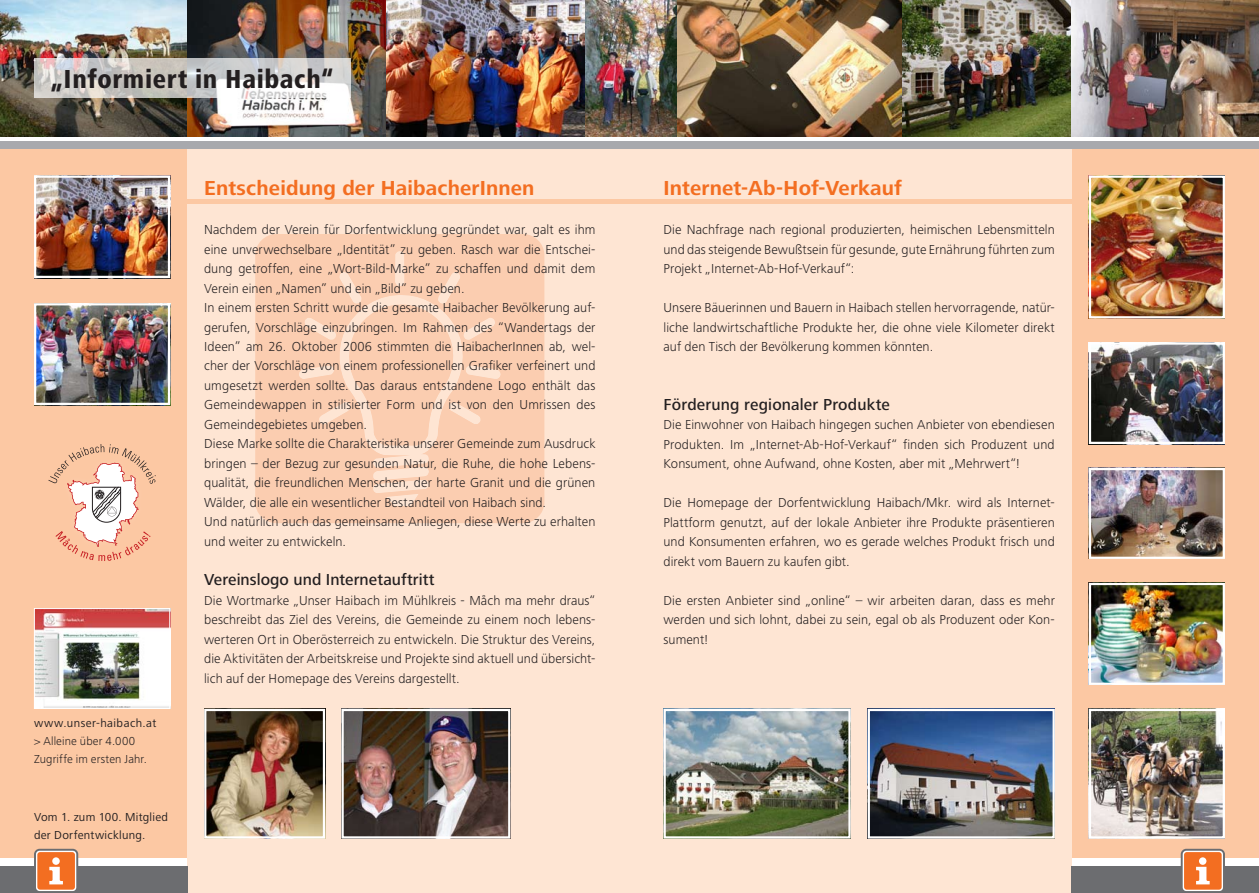
<style>
.page{position:relative;width:1259px;height:893px;background:#fff}
.page>*{position:absolute;margin:0;border:0;box-sizing:border-box;transform-origin:0 0}
.t1{font:800 condensed 27px "Frutiger Next LT";letter-spacing:.025em;color:#231f20}
.t2{font:700 21px "Frutiger Next LT";letter-spacing:.005em;color:#f36e21}
.t3{font:500 16.5px "Frutiger Next LT";letter-spacing:.005em;color:#231f20}
.t4{font:300 13.5px/19.5px "Frutiger Next LT";letter-spacing:.005em;color:#231f20;text-align:justify}
.t5{font:12px/18px "Frutiger Next LT";letter-spacing:.025em;color:#231f20}
.t6{font:300 12px/18px "Frutiger Next LT";letter-spacing:.01em;color:#231f20}
</style>
<div class="page">
<img style="left:186px;top:0;width:201px;height:137px">
<img style="left:585px;top:0;width:92px;height:137px">
<img style="left:0;top:0;width:186px;height:137px">
<img style="left:387px;top:0;width:198px;height:137px">
<div style="left:0;top:144px;width:187px;height:714px;background:#fcc8a3"></div>
<div style="left:187px;top:148px;width:442px;height:745px;background:#fee5d3"></div>
<div style="left:0;top:141px;width:629px;height:7px;background:#a8a9ad"></div>
<div style="left:0;top:867px;width:187px;height:26px;background:#6c6d70"></div>
<img style="left:901px;top:0;width:170px;height:137px">
<img style="left:1071px;top:0;width:188px;height:137px">
<img style="left:677px;top:0;width:224px;height:137px">
<div style="left:1071px;top:146px;width:188px;height:712px;background:#fcc8a3"></div>
<div style="left:629px;top:148px;width:442px;height:745px;background:#fee5d3"></div>
<div style="left:629px;top:141px;width:630px;height:7px;background:#a8a9ad"></div>
<div style="left:1071px;top:867px;width:188px;height:26px;background:#6c6d70"></div>
<div style="left:0;top:199px;width:1259px;height:5px;background:#fcc8a3"></div>
<svg style="left:34px;top:849px;width:44px;height:42px;background:#e58e5c"></svg>
<svg style="left:1180px;top:849px;width:45px;height:42px;background:#e38e5d"></svg>
<div style="left:255px;top:234px;width:289px;height:289px;background:#fbcdb0;border-radius:21px"></div>
<svg style="left:299px;top:251px;width:201px;height:255px"></svg>
<img style="left:207px;top:712px;width:115px;height:123px">
<div style="left:204px;top:709px;width:121px;height:129px;border:2px solid #fff"></div>
<img style="left:344px;top:712px;width:163px;height:123px">
<div style="left:341px;top:709px;width:169px;height:129px;border:2px solid #fff"></div>
<img style="left:1092px;top:179px;width:130px;height:136px">
<div style="left:1089px;top:176px;width:136px;height:142px;border:2px solid #fff"></div>
<img style="left:1092px;top:471px;width:130px;height:85px">
<div style="left:1089px;top:468px;width:136px;height:91px;border:2px solid #fff"></div>
<img style="left:870px;top:712px;width:181px;height:124px">
<div style="left:867px;top:709px;width:187px;height:130px;border:2px solid #fff"></div>
<img style="left:1092px;top:712px;width:130px;height:123px">
<div style="left:1089px;top:709px;width:136px;height:129px;border:2px solid #fff"></div>
<img style="left:1092px;top:586px;width:130px;height:96px">
<div style="left:1089px;top:583px;width:136px;height:102px;border:2px solid #fff"></div>
<img style="left:1092px;top:345px;width:130px;height:96px">
<div style="left:1089px;top:342px;width:136px;height:102px;border:2px solid #fff"></div>
<img style="left:36px;top:610px;width:132px;height:97px">
<div style="left:34px;top:608px;width:136px;height:101px;border:1px solid #fff"></div>
<svg style="left:48px;top:444px;width:108px;height:117px"></svg>
<img style="left:37px;top:306px;width:130px;height:96px">
<div style="left:34px;top:303px;width:136px;height:102px;border:2px solid #fff"></div>
<img style="left:37px;top:179px;width:130px;height:96px">
<div style="left:34px;top:176px;width:136px;height:102px;border:2px solid #fff"></div>
<img style="left:666px;top:712px;width:181px;height:123px">
<div style="left:663px;top:709px;width:187px;height:129px;border:2px solid #fff"></div>
<svg style="left:34px;top:58px;width:317px;height:40px;background:#d4d2d0"></svg>
<h1 class="t1" style="left:51px;top:64px;width:284px">„Informiert in Haibach“</h1>
<p class="t5" style="left:34px;top:714px;width:124px">www.unser-haibach.at</p>
<p class="t6" style="left:34px;top:732px;width:114px">&gt; Alleine über 4.000<br>Zugriffe im ersten Jahr.</p>
<p class="t5" style="left:34px;top:808px;width:136px">Vom 1. zum 100. Mitglied der Dorfentwicklung.</p>
<h2 class="t2" style="left:204px;top:176px;width:332px">Entscheidung der HaibacherInnen</h2>
<p class="t4" style="left:204px;top:220px;width:393px;text-align:left">Nachdem der Verein für Dorfentwicklung gegründet war, galt es ihm eine unverwechselbare „Identität” zu geben. Rasch war die Entschei&shy;dung getroffen, eine „Wort-Bild-Marke” zu schaffen und damit dem Verein einen „Namen” und ein „Bild” zu geben.<br>In einem ersten Schritt wurde die gesamte Haibacher Bevölkerung auf&shy;gerufen, Vorschläge einzubringen. Im Rahmen des “Wandertags der Ideen” am 26. Oktober 2006 stimmten die HaibacherInnen ab, wel&shy;cher der Vorschläge von einem professionellen Grafiker verfeinert und umgesetzt werden sollte. Das daraus entstandene Logo enthält das Gemeindewappen in stilisierter Form und ist von den Umrissen des Gemeindegebietes umgeben.<br>Diese Marke sollte die Charakteristika unserer Gemeinde zum Ausdruck bringen – der Bezug zur gesunden Natur, die Ruhe, die hohe Lebens&shy;qualität, die freundlichen Menschen, der harte Granit und die grünen Wälder, die alle ein wesentlicher Bestandteil von Haibach sind.<br>Und natürlich auch das gemeinsame Anliegen, diese Werte zu erhalten und weiter zu entwickeln.</p>
<p class="t3" style="left:204px;top:570px;width:232px">Vereinslogo und Internetauftritt</p>
<p class="t4" style="left:204px;top:590px;width:393px">Die Wortmarke „Unser Haibach im Mühlkreis - Måch ma mehr draus“ beschreibt das Ziel des Vereins, die Gemeinde zu einem noch lebens&shy;werteren Ort in Oberösterreich zu entwickeln. Die Struktur des Vereins, die Aktivitäten der Arbeitskreise und Projekte sind aktuell und übersicht&shy;lich auf der Homepage des Vereins dargestellt.</p>
<h2 class="t2" style="left:663px;top:176px;width:240px">Internet-Ab-Hof-Verkauf</h2>
<p class="t4" style="left:663px;top:220px;width:393px">Die Nachfrage nach regional produzierten, heimischen Lebensmitteln und das steigende Bewußtsein für gesunde, gute Ernährung führten zum Projekt „Internet-Ab-Hof-Verkauf“:</p>
<p class="t4" style="left:663px;top:298px;width:393px">Unsere Bäuerinnen und Bauern in Haibach stellen hervorragende, natür&shy;liche landwirtschaftliche Produkte her, die ohne viele Kilometer direkt auf den Tisch der Bevölkerung kommen könnten.</p>
<p class="t3" style="left:663px;top:395px;width:228px">Förderung regionaler Produkte</p>
<p class="t4" style="left:663px;top:415px;width:393px">Die Einwohner von Haibach hingegen suchen Anbieter von ebendiesen Produkten. Im „Internet-Ab-Hof-Verkauf“ finden sich Produzent und Konsument, ohne Aufwand, ohne Kosten, aber mit „Mehrwert“!</p>
<p class="t4" style="left:663px;top:493px;width:393px">Die Homepage der Dorfentwicklung Haibach/Mkr. wird als Internet-Plattform genutzt, auf der lokale Anbieter ihre Produkte präsentieren und Konsumenten erfahren, wo es gerade welches Produkt frisch und direkt vom Bauern zu kaufen gibt.</p>
<p class="t4" style="left:663px;top:590px;width:393px">Die ersten Anbieter sind „online“ – wir arbeiten daran, dass es mehr werden und sich lohnt, dabei zu sein, egal ob als Produzent oder Kon&shy;sument!</p>
</div>
